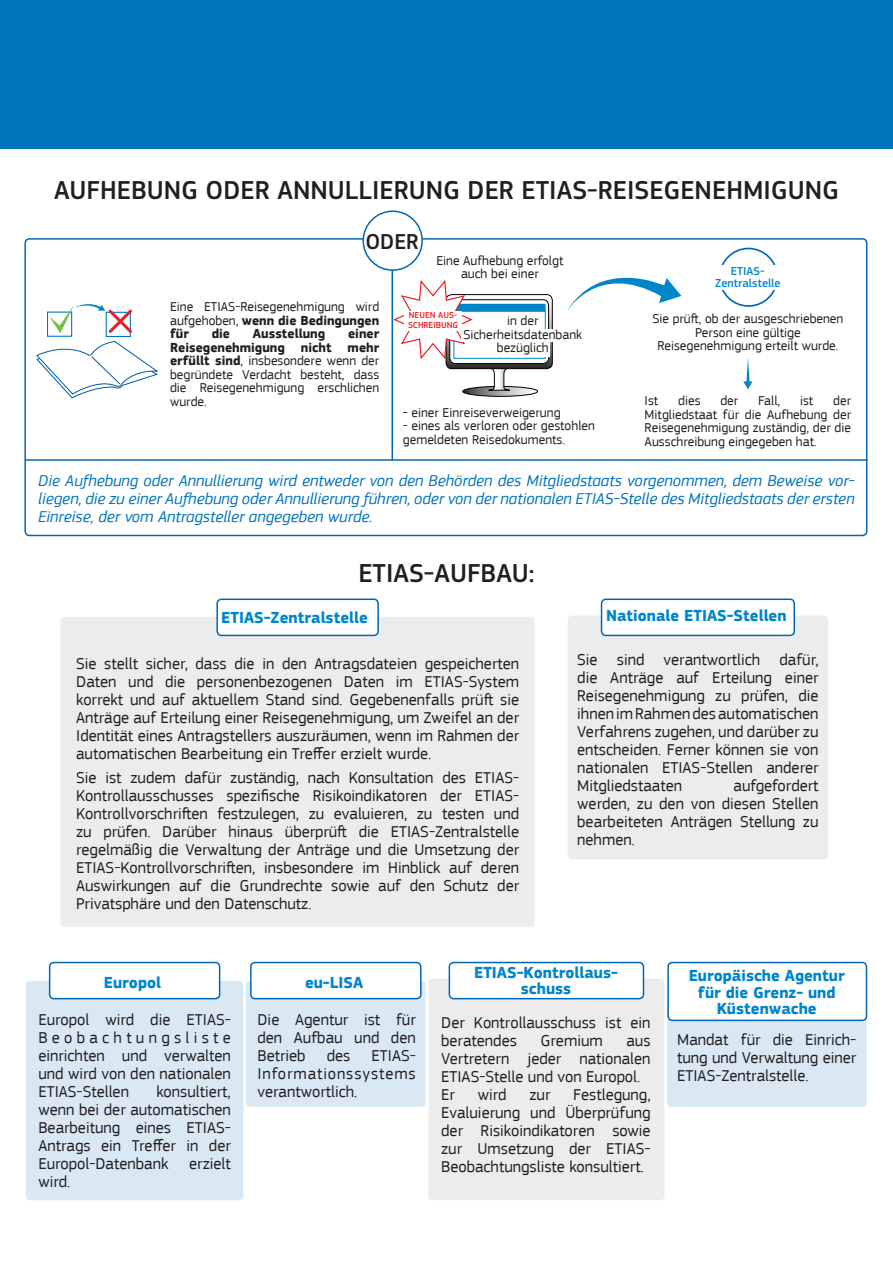
<style>
.page{position:relative;width:893px;height:1263px;background:#fff}
.page>*{position:absolute;margin:0;border:0;box-sizing:border-box;transform-origin:0 0}
.t1{font:500 27px "EC Square Sans Pro";color:#231f20}
.t2{font:500 22.5px "EC Square Sans Pro";color:#231f20}
.t3{font:16.5px/18px "EC Square Sans Pro";color:#231f20;text-align:justify}
.t4{font:italic 16.5px/18px "EC Square Sans Pro";color:#0073bd;text-align:justify}
.t5{font:700 16.5px/16.5px "EC Square Sans Pro";color:#0085cb;text-align:center}
.t6{font:13.5px/13.5px "EC Square Sans Pro";color:#231f20;text-align:justify}
.t7{font:700 13.5px "EC Square Sans Pro";color:#231f20}
.t8{font:500 12px "EC Square Sans Pro";color:#0085cb}
.t9{font:500 9px/10.5px "EC Square Sans Pro";color:#ee1d23}
.s1{font-weight:700}
</style>
<div class="page">
<div style="left:0;top:0;width:893px;height:149px;background:#0073bd"></div>
<div style="left:24px;top:238px;width:843px;height:298px;border:2px solid #0166b3;border-radius:4px"></div>
<div style="left:719px;top:248px;width:59px;height:59px;border:2px solid #0166b3;border-radius:50%"></div>
<div style="left:711px;top:266px;width:73px;height:24px;background:#fff"></div>
<svg style="left:567px;top:277px;width:114px;height:34px"></svg>
<hr style="left:391px;top:239px;width:2px;height:221px;background:#0166b3">
<hr style="left:26px;top:459px;width:841px;height:2px;background:#0166b3">
<div style="left:363px;top:211px;width:59px;height:59px;background:#fff;border-radius:50%"></div>
<div style="left:362px;top:210px;width:61px;height:61px;border:2px solid #0166b3;border-radius:50%"></div>
<svg style="left:36px;top:304px;width:123px;height:95px"></svg>
<svg style="left:393px;top:280px;width:159px;height:116px"></svg>
<div style="left:404px;top:311px;width:58px;height:20px;background:#fff"></div>
<svg style="left:743px;top:358px;width:9px;height:31px"></svg>
<div style="left:667px;top:999px;width:200px;height:108px;background:#d9e8f3;border-radius:4px"></div>
<div style="left:668px;top:962px;width:198px;height:58px;background:#fff;border-radius:4px"></div>
<div style="left:667px;top:962px;width:200px;height:59px;border:2px solid #0166b3;border-radius:4px"></div>
<div style="left:26px;top:981px;width:217px;height:219px;background:#d9e8f3;border-radius:4px"></div>
<div style="left:50px;top:962px;width:170px;height:37px;background:#fff;border-radius:4px"></div>
<div style="left:49px;top:962px;width:171px;height:37px;border:2px solid #0166b3;border-radius:4px"></div>
<div style="left:246px;top:981px;width:180px;height:126px;background:#d9e8f3;border-radius:4px"></div>
<div style="left:251px;top:962px;width:170px;height:37px;background:#fff;border-radius:4px"></div>
<div style="left:250px;top:962px;width:172px;height:37px;border:2px solid #0166b3;border-radius:4px"></div>
<div style="left:61px;top:617px;width:474px;height:310px;background:#ececec;border-radius:4px"></div>
<div style="left:217px;top:599px;width:161px;height:36px;background:#fff;border-radius:4px"></div>
<div style="left:216px;top:598px;width:163px;height:38px;border:2px solid #0166b3;border-radius:4px"></div>
<div style="left:568px;top:615px;width:260px;height:244px;background:#ececec;border-radius:4px"></div>
<div style="left:601px;top:599px;width:193px;height:36px;background:#fff;border-radius:4px"></div>
<div style="left:601px;top:598px;width:194px;height:38px;border:2px solid #0166b3;border-radius:4px"></div>
<div style="left:428px;top:979px;width:236px;height:221px;background:#ececec;border-radius:4px"></div>
<div style="left:449px;top:962px;width:194px;height:37px;background:#fff;border-radius:4px"></div>
<div style="left:449px;top:962px;width:195px;height:37px;border:2px solid #0166b3;border-radius:4px"></div>
<div style="left:461px;top:329px;width:124px;height:12px;background:#fff"></div>
<div style="left:496px;top:340px;width:53px;height:16px;background:#fff"></div>
<p class="t1" style="left:54px;top:174px;width:786px">AUFHEBUNG ODER ANNULLIERUNG DER ETIAS-REISEGENEHMIGUNG</p>
<p class="t2" style="left:365px;top:228px;width:55px">ODER</p>
<p class="t6" style="left:436px;top:254px;width:129px;text-align:center">Eine Aufhebung erfolgt auch bei einer</p>
<p class="t6" style="left:463px;top:314px;width:120px;text-align:center">in der<br>Sicherheitsdatenbank bezüglich</p>
<p class="t8" style="left:731px;top:264px;width:35px">ETIAS-</p>
<p class="t8" style="left:715px;top:276px;width:67px">Zentralstelle</p>
<p class="t6" style="left:652px;top:312px;width:193px;text-align:center">Sie prüft, ob der ausgeschriebenen<br>Person eine gültige<br>Reisegenehmigung erteilt wurde.</p>
<p class="t6" style="left:170px;top:300px;width:211px">Eine ETIAS-Reisegenehmigung wird aufgehoben, <span class="s1">wenn die Bedingungen für</span></p>
<p class="t9" style="left:408px;top:310px;width:52px">NEUEN AUS-<br>SCHREIBUNG</p>
<p class="t7" style="left:212px;top:326px;width:20px">die</p>
<p class="t7" style="left:253px;top:326px;width:74px">Ausstellung</p>
<p class="t6" style="left:170px;top:327px;width:211px;text-indent:178px"><span class="s1">einer Reisegenehmigung nicht mehr erfüllt sind</span>, insbesondere wenn der begründete Verdacht besteht, dass die Reisegenehmigung erschlichen wurde.</p>
<p class="t6" style="left:645px;top:394px;width:208px;text-indent:189px">der Mitgliedstaat für die Aufhebung der Reisegenehmigung zuständig, der die Ausschreibung eingegeben hat.</p>
<p class="t4" style="left:38px;top:472px;width:818px">Die Aufhebung oder Annullierung wird entweder von den Behörden des Mitgliedstaats vorgenommen, dem Beweise vor&shy;liegen, die zu einer Aufhebung oder Annullierung führen, oder von der nationalen ETIAS-Stelle des Mitgliedstaats der ersten Einreise, der vom Antragsteller angegeben wurde.</p>
<p class="t1" style="left:358px;top:558px;width:178px">ETIAS-AUFBAU:</p>
<p class="t6" style="left:645px;top:394px;width:15px">Ist</p>
<p class="t6" style="left:678px;top:394px;width:24px">dies</p>
<p class="t6" style="left:720px;top:394px;width:19px">der</p>
<p class="t6" style="left:758px;top:394px;width:24px">Fall,</p>
<p class="t6" style="left:800px;top:394px;width:15px">ist</p>
<p class="t6" style="left:403px;top:405px;width:159px">- einer Einreiseverweigerung</p>
<p class="t6" style="left:403px;top:419px;width:194px">- eines als verloren oder gestohlen gemeldeten Reisedokuments.</p>
<p class="t5" style="left:221px;top:610px;width:148px">ETIAS-Zentralstelle</p>
<p class="t3" style="left:76px;top:654px;width:445px">Sie stellt sicher, dass die in den Antragsdateien gespeicherten Daten und die personenbezogenen Daten im ETIAS-System korrekt und auf aktuellem Stand sind. Gegebenenfalls prüft sie Anträge auf Erteilung einer Reisegenehmigung, um Zweifel an der Identität eines Antragstellers auszuräumen, wenn im Rahmen der automatischen Bearbeitung ein Treffer erzielt wurde.</p>
<p class="t3" style="left:76px;top:768px;width:445px">Sie ist zudem dafür zuständig, nach Konsultation des ETIAS-Kontrollausschusses spezifische Risikoindikatoren der ETIAS-Kontrollvorschriften festzulegen, zu evaluieren, zu testen und zu prüfen. Darüber hinaus überprüft die ETIAS-Zentralstelle regelmäßig die Verwaltung der Anträge und die Umsetzung der ETIAS-Kontrollvorschriften, insbesondere im Hinblick auf deren Auswirkungen auf die Grundrechte sowie auf den Schutz der Privatsphäre und den Datenschutz.</p>
<p class="t5" style="left:606px;top:608px;width:182px">Nationale ETIAS-Stellen</p>
<p class="t3" style="left:577px;top:650px;width:243px">Sie sind verantwortlich dafür, die Anträge auf Erteilung einer Reisegenehmigung zu prüfen, die ihnen im Rahmen des automatischen Verfahrens zugehen, und darüber zu entscheiden. Ferner können sie von nationalen ETIAS-Stellen anderer Mitgliedstaaten</p>
<p class="t3" style="left:577px;top:776px;width:243px;text-indent:156px">aufgefordert werden, zu den von diesen Stellen bearbeiteten Anträgen Stellung zu nehmen.</p>
<p class="t5" style="left:104px;top:974px;width:59px">Europol</p>
<p class="t3" style="left:38px;top:1010px;width:194px">Europol wird die ETIAS-Beobachtungsliste einrichten und verwalten und wird von den nationalen ETIAS-Stellen</p>
<p class="t3" style="left:38px;top:1082px;width:194px;text-indent:118px">konsultiert, wenn bei der automatischen Bearbeitung eines ETIAS-Antrags ein Treffer in der Europol-Datenbank</p>
<p class="t3" style="left:189px;top:1154px;width:43px">erzielt</p>
<p class="t3" style="left:38px;top:1172px;width:33px">wird.</p>
<p class="t5" style="left:305px;top:974px;width:60px">eu-LISA</p>
<p class="t3" style="left:257px;top:1010px;width:160px">Die Agentur ist für den Aufbau und den Betrieb</p>
<p class="t3" style="left:327px;top:1046px;width:25px">des</p>
<p class="t3" style="left:257px;top:1046px;width:160px;text-indent:114px">ETIAS-Informationssystems verantwortlich.</p>
<p class="t5" style="left:474px;top:965px;width:145px">ETIAS-Kontrollaus&shy;schuss</p>
<p class="t3" style="left:441px;top:1013px;width:211px">Der Kontrollausschuss ist ein beratendes</p>
<p class="t3" style="left:541px;top:1031px;width:64px">Gremium</p>
<p class="t3" style="left:441px;top:1031px;width:211px;text-indent:185px">aus Vertretern jeder nationalen ETIAS-Stelle und von Europol.</p>
<p class="t3" style="left:441px;top:1085px;width:15px">Er</p>
<p class="t3" style="left:478px;top:1085px;width:30px">wird</p>
<p class="t3" style="left:529px;top:1085px;width:23px">zur</p>
<p class="t3" style="left:441px;top:1085px;width:211px;text-indent:132px">Festlegung, Evaluierung und Überprüfung der Risikoindikatoren sowie zur Umsetzung der ETIAS-Beobachtungsliste konsultiert.</p>
<p class="t5" style="left:689px;top:968px;width:158px">Europäische Agentur</p>
<p class="t5" style="left:698px;top:984px;width:139px">für die Grenz- und</p>
<p class="t5" style="left:717px;top:1001px;width:102px">Küstenwache</p>
<p class="t3" style="left:677px;top:1031px;width:181px">Mandat für die Einrich&shy;tung und Verwaltung einer ETIAS-Zentralstelle.</p>
</div>
